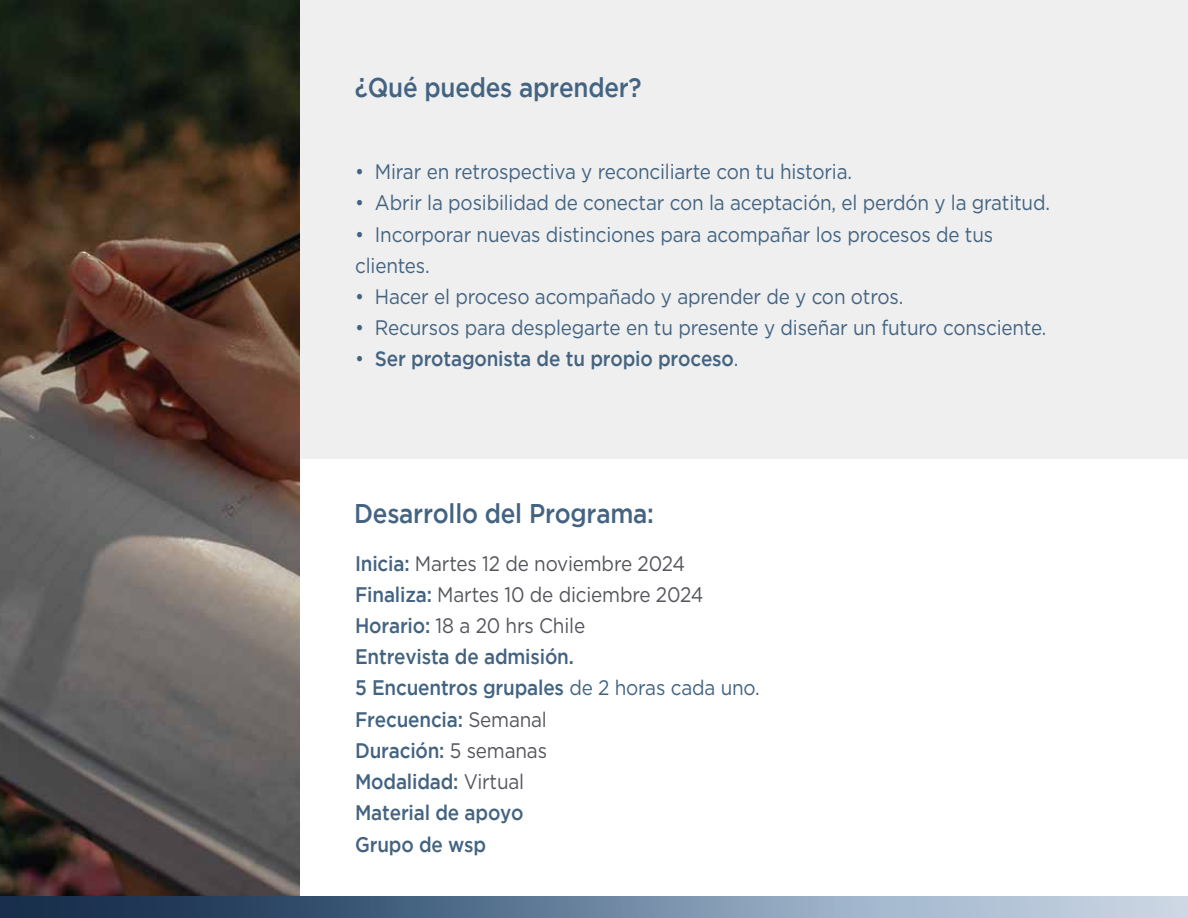
<style>
.page{position:relative;width:1188px;height:918px;background:#fff}
.page>*{position:absolute;margin:0;border:0;box-sizing:border-box;transform-origin:0 0}
.t1{font:500 27px "Gotham";letter-spacing:-.01em;color:#436381;scale:.9 1}
.t2{font:21px/31.2px "Gotham";letter-spacing:-.01em;color:#436381;scale:.9 1}
.t3{font:500 21px/31.2px "Gotham";letter-spacing:-.01em;color:#436381;scale:.9 1}
.s1{font-weight:400}
.s2{font-weight:400;color:#54565b}
</style>
<div class="page">
<div style="left:300px;top:0;width:888px;height:459px;background:#efefef"></div>
<img style="left:0;top:0;width:300px;height:896px">
<svg style="left:0;top:896px;width:1188px;height:22px;background:#6b829b"></svg>
<p class="t1" style="left:355px;top:72px;width:320px">¿Qué puedes aprender?</p>
<p class="t2" style="left:355px;top:156px;width:554px">• Mirar en retrospectiva y reconciliarte con tu historia.</p>
<p class="t2" style="left:355px;top:187px;width:774px">• Abrir la posibilidad de conectar con la aceptación, el perdón y la gratitud.</p>
<p class="t2" style="left:355px;top:218px;width:710px">• Incorporar nuevas distinciones para acompañar los procesos de tus clientes.</p>
<p class="t2" style="left:355px;top:281px;width:611px">• Hacer el proceso acompañado y aprender de y con otros.</p>
<p class="t2" style="left:355px;top:312px;width:770px">• Recursos para desplegarte en tu presente y diseñar un futuro consciente.</p>
<p class="t3" style="left:355px;top:343px;width:427px"><span class="s1">•</span> Ser protagonista de tu propio proceso<span class="s1">.</span></p>
<p class="t1" style="left:354px;top:498px;width:335px">Desarrollo del Programa:</p>
<p class="t3" style="left:355px;top:547px;width:451px">Inicia: <span class="s2">Martes 12 de noviembre 2024<br></span>Finaliza: <span class="s2">Martes 10 de diciembre 2024<br></span>Horario: <span class="s2">18 a 20 hrs Chile<br></span>Entrevista de admisión.<br>5 Encuentros grupales <span class="s1">de 2 horas cada uno.<br></span>Frecuencia: <span class="s2">Semanal<br></span>Duración: <span class="s2">5 semanas<br></span>Modalidad: <span class="s2">Virtual<br></span>Material de apoyo<br>Grupo de wsp</p>
</div>
